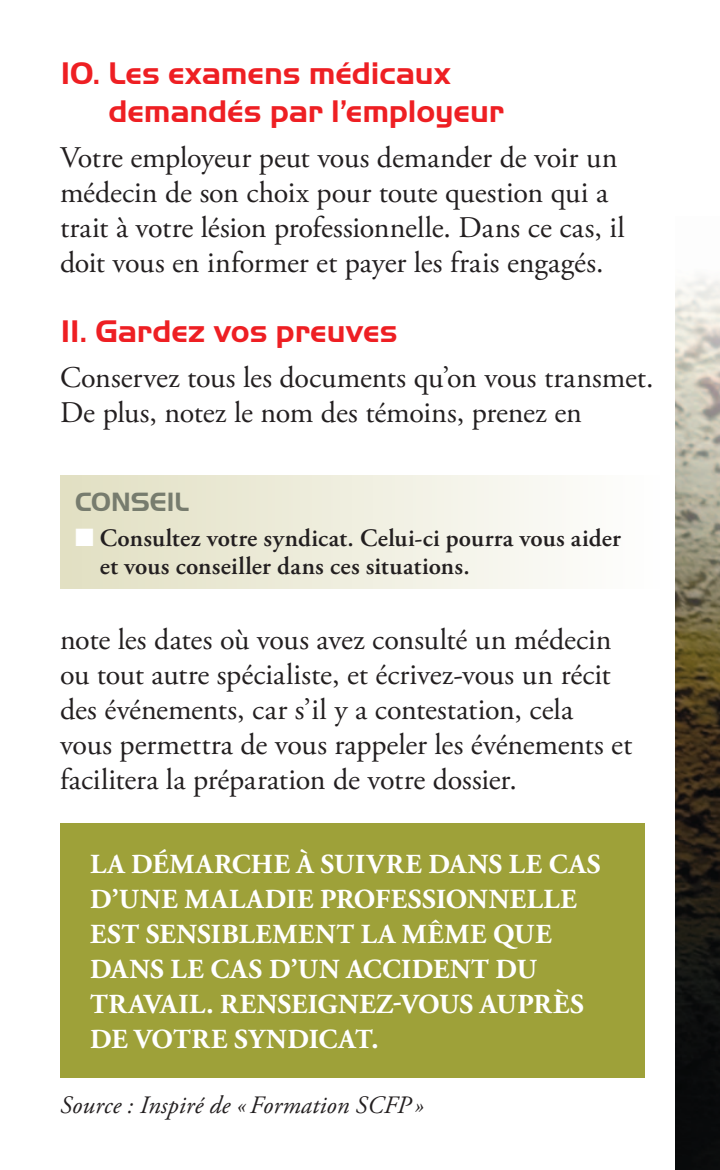
<style>
.page{position:relative;width:720px;height:1170px;background:#fff}
.page>*{position:absolute;margin:0;border:0;box-sizing:border-box;transform-origin:0 0}
.T2{font:32.5px/37.5px "Handel Gothic";letter-spacing:-.005em;color:#ee1f23}
.t1{font:30px/35px "Adobe Garamond Pro";letter-spacing:-.005em;color:#231f20}
.t2{font:700 27.5px/35px "Adobe Garamond Pro";letter-spacing:.02em;color:#fff}
.T4{font:27.5px "Handel Gothic";color:#777c6e}
.Conseil{font:600 25px/27.5px "Adobe Garamond Pro";letter-spacing:.01em;color:#231f20}
.t3{font:italic 25px "Adobe Garamond Pro";letter-spacing:.005em;color:#231f20}
.s1{color:#fff}
</style>
<div class="page">
<img style="left:675px;top:276px;width:45px;height:894px">
<div style="left:60px;top:476px;width:600px;height:113px;background:linear-gradient(to right,#e1dfc3,#fefefe)"></div>
<div style="left:60px;top:823px;width:585px;height:255px;background:#9ea139"></div>
<p class="T2" style="left:108px;top:55px;width:397px;text-indent:-48px">10. Les examens médicaux demandés par l’employeur</p>
<p class="t1" style="left:60px;top:141px;width:566px">Votre employeur peut vous demander de voir un médecin de son choix pour toute question qui a trait à votre lésion professionnelle. Dans ce cas, il doit vous en informer et payer les frais engagés.</p>
<p class="T2" style="left:60px;top:312px;width:339px">11. Gardez vos preuves</p>
<p class="t1" style="left:60px;top:361px;width:595px">Conservez tous les documents qu’on vous transmet.<br>De plus, notez le nom des témoins, prenez en</p>
<p class="T4" style="left:75px;top:486px;width:116px">CONSEIL</p>
<p class="Conseil" style="left:100px;top:525px;width:523px;text-indent:-25px"><span class="s1">■</span> Consultez votre syndicat. Celui-ci pourra vous aider et vous conseiller dans ces situations.</p>
<p class="t1" style="left:60px;top:623px;width:574px">note les dates où vous avez consulté un médecin ou tout autre spécialiste, et écrivez-vous un récit des événements, car s’il y a contestation, cela vous permettra de vous rappeler les événements et facilitera la préparation de votre dossier.</p>
<p class="t2" style="left:90px;top:847px;width:512px">LA DÉMARCHE À SUIVRE DANS LE CAS<br>D’UNE MALADIE PROFESSIONNELLE<br>EST SENSIBLEMENT LA MÊME QUE<br>DANS LE CAS D’UN ACCIDENT DU<br>TRAVAIL. RENSEIGNEZ-VOUS AUPRÈS<br>DE VOTRE SYNDICAT.</p>
<p class="t3" style="left:60px;top:1090px;width:366px">Source : Inspiré de «Formation SCFP»</p>
</div>
